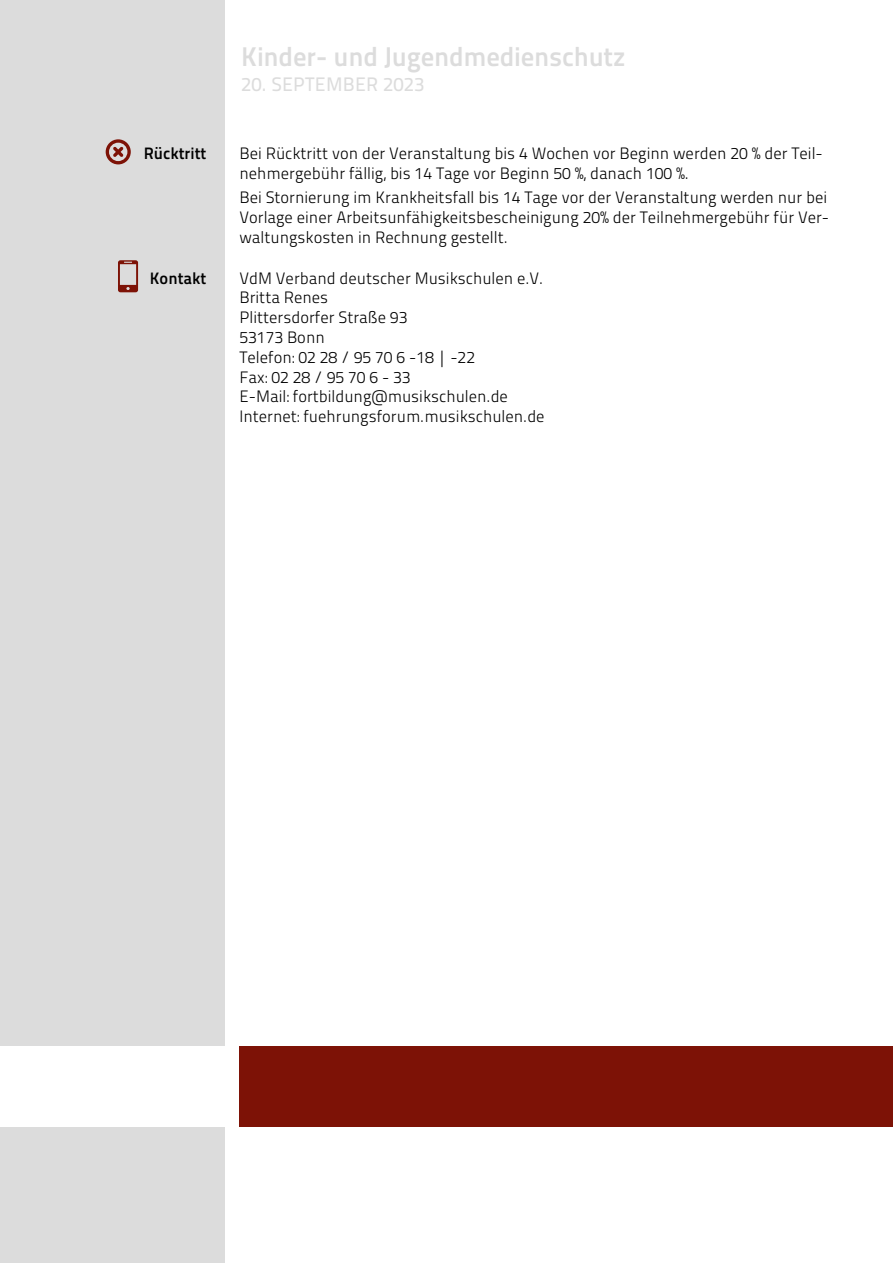
<style>
.page{position:relative;width:893px;height:1263px;background:#fff}
.page>*{position:absolute;margin:0;border:0;box-sizing:border-box;transform-origin:0 0}
.t1{font:27px "Titillium Maps 26 L 750 wt";letter-spacing:-.01em;color:#dcdcdc}
.t2{font:19.5px "Titillium Maps 26 L 500 wt";letter-spacing:.01em;color:#dcdcdc}
.t3{font:16.5px/19.8px "Titillium Maps 26 L 250 wt";color:#000}
.t4{font:16.5px "Titillium Maps 26 L 750 wt";color:#000}
</style>
<div class="page">
<div style="left:0;top:0;width:224px;height:1263px;background:#dcdcdc"></div>
<svg style="left:106px;top:139px;width:25px;height:25px"></svg>
<svg style="left:118px;top:260px;width:20px;height:32px"></svg>
<div style="left:240px;top:1046px;width:653px;height:81px;background:#7d1206"></div>
<div style="left:0;top:1046px;width:234px;height:81px;background:#fff"></div>
<h1 class="t1" style="left:241px;top:36px;width:386px">Kinder- und Jugendmedienschutz</h1>
<p class="t2" style="left:241px;top:69px;width:185px">20. SEPTEMBER 2023</p>
<p class="t4" style="left:144px;top:141px;width:64px">Rücktritt</p>
<p class="t3" style="left:239px;top:143px;width:585px">Bei Rücktritt von der Veranstaltung bis 4 Wochen vor Beginn werden 20 % der Teil&shy;nehmergebühr fällig, bis 14 Tage vor Beginn 50 %, danach 100 %.</p>
<p class="t3" style="left:239px;top:186px;width:591px;text-align:justify">Bei Stornierung im Krankheitsfall bis 14 Tage vor der Veranstaltung werden nur bei Vorlage einer Arbeitsunfähigkeitsbescheinigung 20% der Teilnehmergebühr für Ver&shy;waltungskosten in Rechnung gestellt.</p>
<p class="t4" style="left:150px;top:265px;width:58px">Kontakt</p>
<p class="t3" style="left:239px;top:267px;width:307px">VdM Verband deutscher Musikschulen e.V.<br>Britta Renes<br>Plittersdorfer Straße 93<br>53173 Bonn<br>Telefon: 02 28 / 95 70 6 -18 | -22<br>Fax: 02 28 / 95 70 6 - 33<br>E-Mail: fortbildung@musikschulen.de<br>Internet: fuehrungsforum.musikschulen.de</p>
</div>
